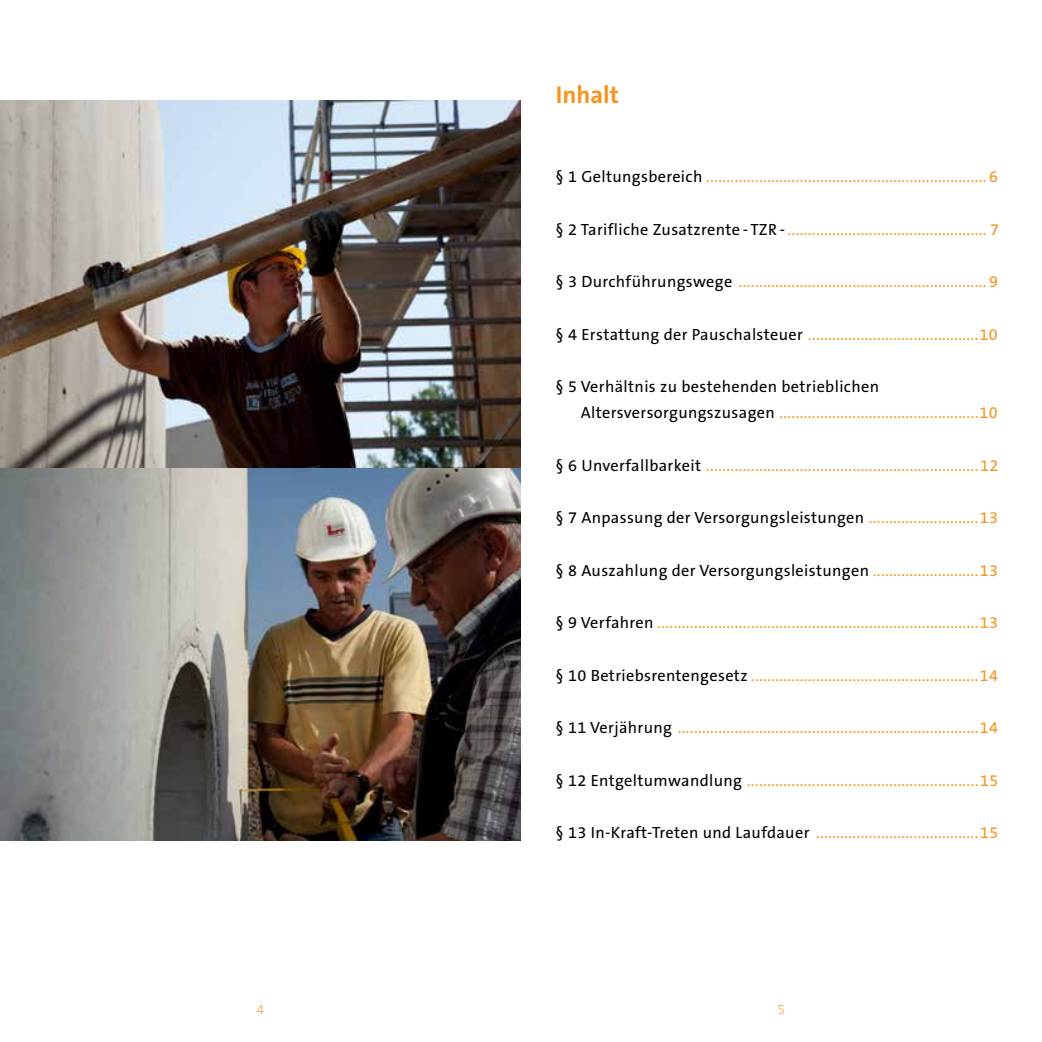
<style>
.page{position:relative;width:1042px;height:1042px;background:#fff}
.page>*{position:absolute;margin:0;border:0;box-sizing:border-box;transform-origin:0 0}
.t1{font:700 24.5px "The Sans B7";color:#f7941e}
.t2{font:16.28px "The Sans B5 Plain";letter-spacing:.02em;color:#f7941e}
.t3{font:16.28px/26.2px "The Sans B5 Plain";letter-spacing:.02em;color:#000}
.t4{font:200 14px "The Sans B2";color:#f7941e}
.s1{color:#000}
.s2{color:#f7941e}
</style>
<div class="page">
<img style="left:0;top:101px;width:521px;height:367px">
<img style="left:0;top:468px;width:521px;height:372px">
<h1 class="t1" style="left:556px;top:82px;width:65px">Inhalt</h1>
<p class="t2" style="left:555px;top:168px;width:444px"><span class="s1">§ 1 Geltungsbereich</span> ..................................................................... 6</p>
<p class="t2" style="left:555px;top:221px;width:445px"><span class="s1">§ 2 Tarifliche Zusatzrente - TZR -</span>................................................. 7</p>
<p class="t2" style="left:555px;top:273px;width:444px"><span class="s1">§ 3 Durchführungswege</span> ............................................................. 9</p>
<p class="t2" style="left:555px;top:326px;width:444px"><span class="s1">§ 4 Erstattung der Pauschalsteuer</span> ..........................................10</p>
<p class="t3" style="left:581px;top:374px;width:418px;text-indent:-25px">§ 5 Verhältnis zu bestehenden betrieblichen<br>Altersversorgungszusagen <span class="s2">.................................................10</span></p>
<p class="t2" style="left:555px;top:457px;width:444px"><span class="s1">§ 6 Unverfallbarkeit</span> ...................................................................12</p>
<p class="t3" style="left:555px;top:505px;width:444px">§ 7 Anpassung der Versorgungsleistungen <span class="s2">...........................13</span></p>
<p class="t3" style="left:555px;top:558px;width:444px">§ 8 Auszahlung der Versorgungsleistungen <span class="s2">..........................13</span></p>
<p class="t2" style="left:555px;top:614px;width:444px"><span class="s1">§ 9 Verfahren</span> ...............................................................................13</p>
<p class="t2" style="left:555px;top:667px;width:444px"><span class="s1">§ 10 Betriebsrentengesetz</span> ........................................................14</p>
<p class="t2" style="left:555px;top:719px;width:444px"><span class="s1">§ 11 Verjährung</span> ..........................................................................14</p>
<p class="t2" style="left:555px;top:772px;width:444px"><span class="s1">§ 12 Entgeltumwandlung</span> .........................................................15</p>
<p class="t2" style="left:555px;top:824px;width:444px"><span class="s1">§ 13 In-Kraft-Treten und Laufdauer</span> ........................................15</p>
<p class="t4" style="left:257px;top:1002px;width:9px">4</p>
<p class="t4" style="left:777px;top:1002px;width:9px">5</p>
</div>
